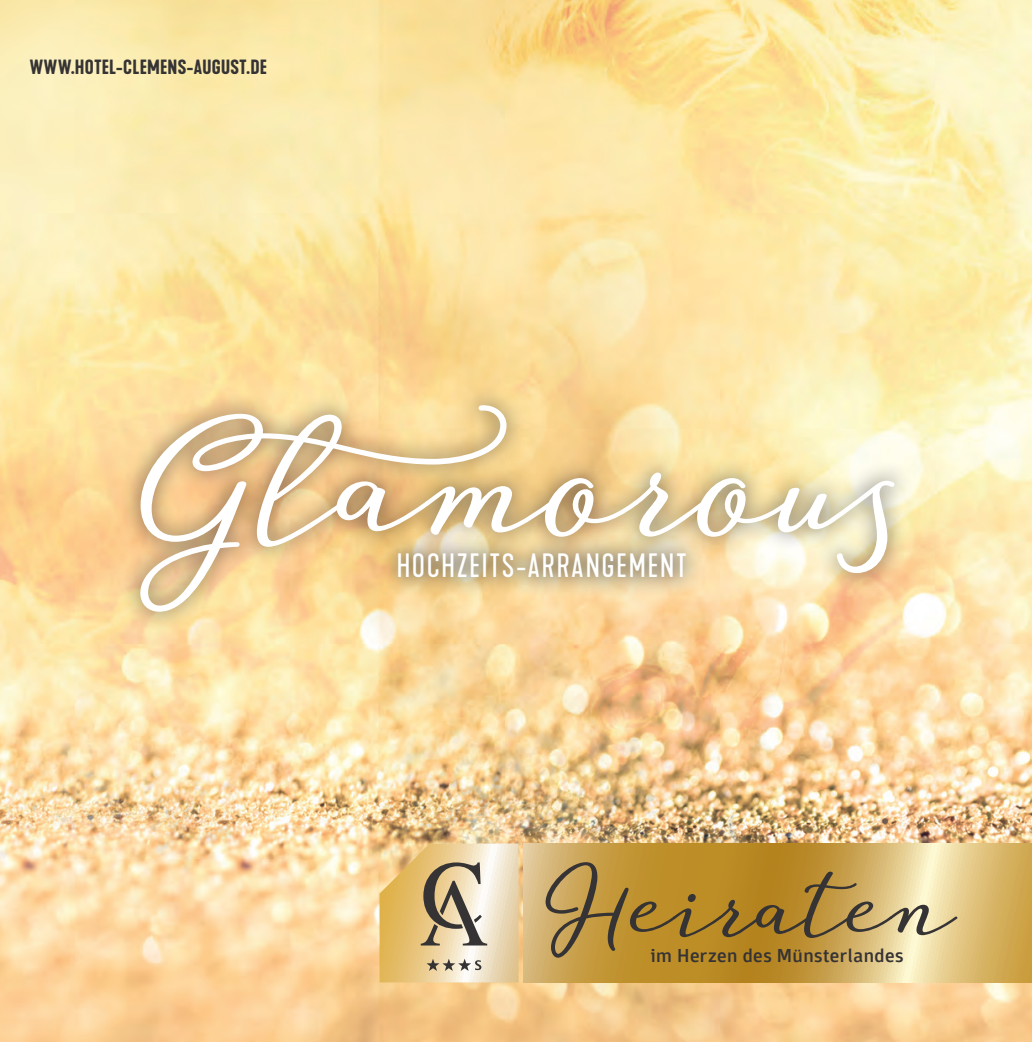
<style>
.page{position:relative;width:1032px;height:1042px;background:#fff}
.page>*{position:absolute;margin:0;border:0;box-sizing:border-box;transform-origin:0 0}
.t1{font:700 126px "Guess Pro";color:#fff}
.t2{font:700 73.5px "Guess Pro";color:#363334}
.t3{font:31.5px "Kapra Neue";letter-spacing:.05em;color:#fff}
.t4{font:600 19.25px "Kapra Neue";letter-spacing:.015em;color:#363334}
.t5{font:500 19.25px "Domotika";letter-spacing:.025em;color:#363334}
</style>
<div class="page">
<img style="left:0;top:0;width:1032px;height:1042px">
<svg style="left:523px;top:843px;width:509px;height:139px;background:#cca754"></svg>
<svg style="left:379px;top:843px;width:139px;height:139px;background:#d9c295"></svg>
<div style="left:119px;top:384px;width:795px;height:248px;background:#231f20;opacity:.43"></div>
<hr style="left:1030px;top:48px;width:2px;height:147px;background:#fcf5c8">
<p class="t4" style="left:30px;top:55px;width:239px">WWW.HOTEL-CLEMENS-AUGUST.DE</p>
<h1 class="t1" style="left:119px;top:399px;width:806px">Glamorous</h1>
<h3 class="t3" style="left:396px;top:546px;width:292px">HOCHZEITS-ARRANGEMENT</h3>
<h2 class="t2" style="left:544px;top:857px;width:407px">Heiraten</h2>
<p class="t5" style="left:651px;top:943px;width:254px">im Herzen des Münsterlandes</p>
</div>
